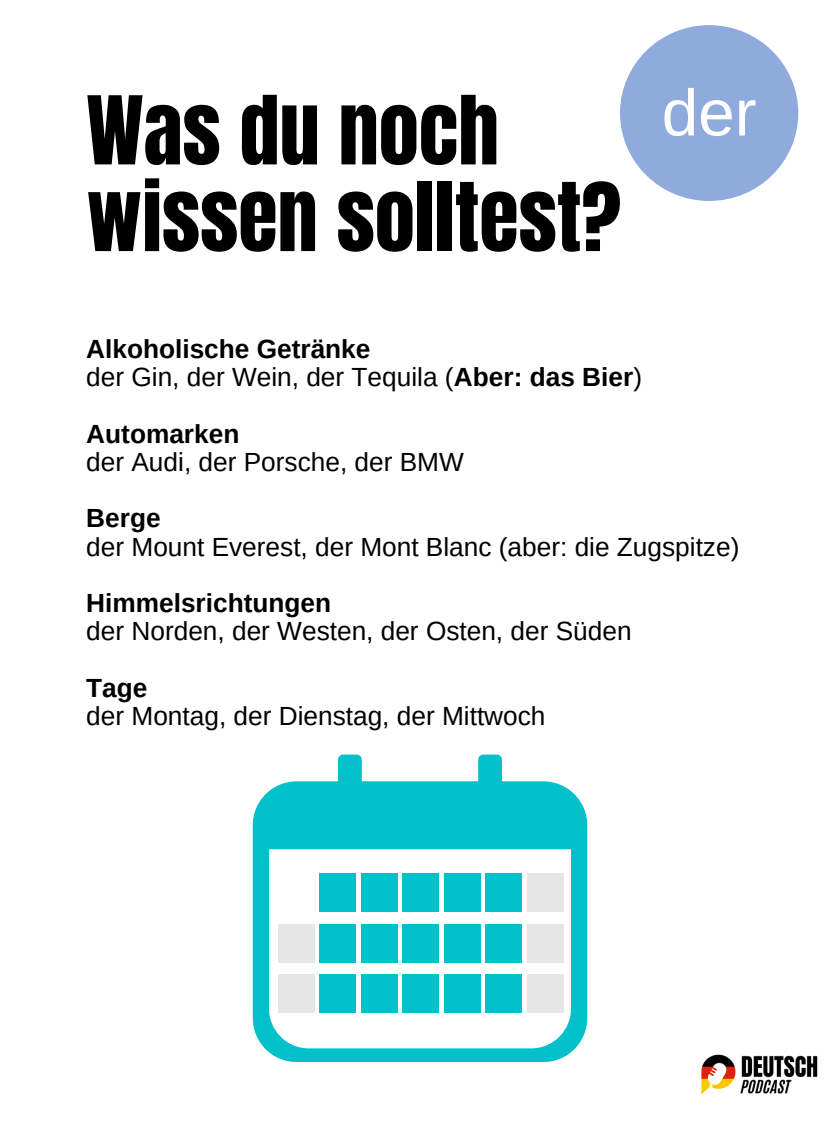
<style>
.page{position:relative;width:840px;height:1121px;background:#fff}
.page>*{position:absolute;margin:0;border:0;box-sizing:border-box;transform-origin:0 0}
.t1{font:80.5px "Anton";color:#000}
.t2{font:65.62px "Arimo";color:#fff}
.t3{font:26.25px "Arimo";color:#000}
.t4{font:700 26.25px "Arimo";color:#000}
.s1{font-weight:700}
</style>
<div class="page">
<img style="left:701px;top:1054px;width:117px;height:41px">
<div style="left:620px;top:25px;width:178px;height:176px;background:#8faadc;border-radius:50%"></div>
<div style="left:253px;top:781px;width:334px;height:280px;background:#03c1ca;border-radius:44px"></div>
<div style="left:269px;top:794px;width:302px;height:254px;background:#fff;border-radius:40px"></div>
<div style="left:338px;top:754px;width:24px;height:54px;background:#03c1ca;border-radius:5px"></div>
<div style="left:478px;top:754px;width:24px;height:54px;background:#03c1ca;border-radius:5px"></div>
<div style="left:254px;top:788px;width:325px;height:61px;background:#03c1ca"></div>
<div style="left:320px;top:872px;width:36px;height:39px;background:#03c1ca"></div>
<div style="left:361px;top:872px;width:37px;height:39px;background:#03c1ca"></div>
<div style="left:403px;top:872px;width:36px;height:39px;background:#03c1ca"></div>
<div style="left:444px;top:872px;width:37px;height:39px;background:#03c1ca"></div>
<div style="left:486px;top:872px;width:36px;height:39px;background:#03c1ca"></div>
<div style="left:527px;top:872px;width:37px;height:39px;background:#e6e6e6"></div>
<div style="left:278px;top:923px;width:37px;height:39px;background:#e6e6e6"></div>
<div style="left:320px;top:923px;width:36px;height:39px;background:#03c1ca"></div>
<div style="left:361px;top:923px;width:37px;height:39px;background:#03c1ca"></div>
<div style="left:403px;top:923px;width:36px;height:39px;background:#03c1ca"></div>
<div style="left:444px;top:923px;width:37px;height:39px;background:#03c1ca"></div>
<div style="left:486px;top:923px;width:36px;height:39px;background:#03c1ca"></div>
<div style="left:527px;top:923px;width:37px;height:39px;background:#e6e6e6"></div>
<div style="left:278px;top:974px;width:37px;height:39px;background:#e6e6e6"></div>
<div style="left:320px;top:974px;width:36px;height:39px;background:#03c1ca"></div>
<div style="left:361px;top:974px;width:37px;height:39px;background:#03c1ca"></div>
<div style="left:403px;top:974px;width:36px;height:39px;background:#03c1ca"></div>
<div style="left:444px;top:974px;width:37px;height:39px;background:#03c1ca"></div>
<div style="left:486px;top:974px;width:36px;height:39px;background:#03c1ca"></div>
<div style="left:527px;top:974px;width:37px;height:39px;background:#e6e6e6"></div>
<p class="t1" style="left:86px;top:73px;width:414px">Was du noch</p>
<p class="t1" style="left:86px;top:159px;width:536px">wissen solltest?</p>
<p class="t2" style="left:662px;top:76px;width:96px">der</p>
<p class="t4" style="left:86px;top:334px;width:286px">Alkoholische Getränke</p>
<p class="t3" style="left:86px;top:362px;width:557px">der Gin, der Wein, der Tequila (<span class="s1">Aber: das Bier</span>)</p>
<p class="t4" style="left:86px;top:419px;width:155px">Automarken</p>
<p class="t3" style="left:86px;top:447px;width:379px">der Audi, der Porsche, der BMW</p>
<p class="t4" style="left:86px;top:503px;width:76px">Berge</p>
<p class="t3" style="left:86px;top:531px;width:655px">der Mount Everest, der Mont Blanc (aber: die Zugspitze)</p>
<p class="t4" style="left:86px;top:588px;width:246px">Himmelsrichtungen</p>
<p class="t3" style="left:86px;top:616px;width:547px">der Norden, der Westen, der Osten, der Süden</p>
<p class="t4" style="left:86px;top:673px;width:63px">Tage</p>
<p class="t3" style="left:86px;top:701px;width:461px">der Montag, der Dienstag, der Mittwoch</p>
</div>
